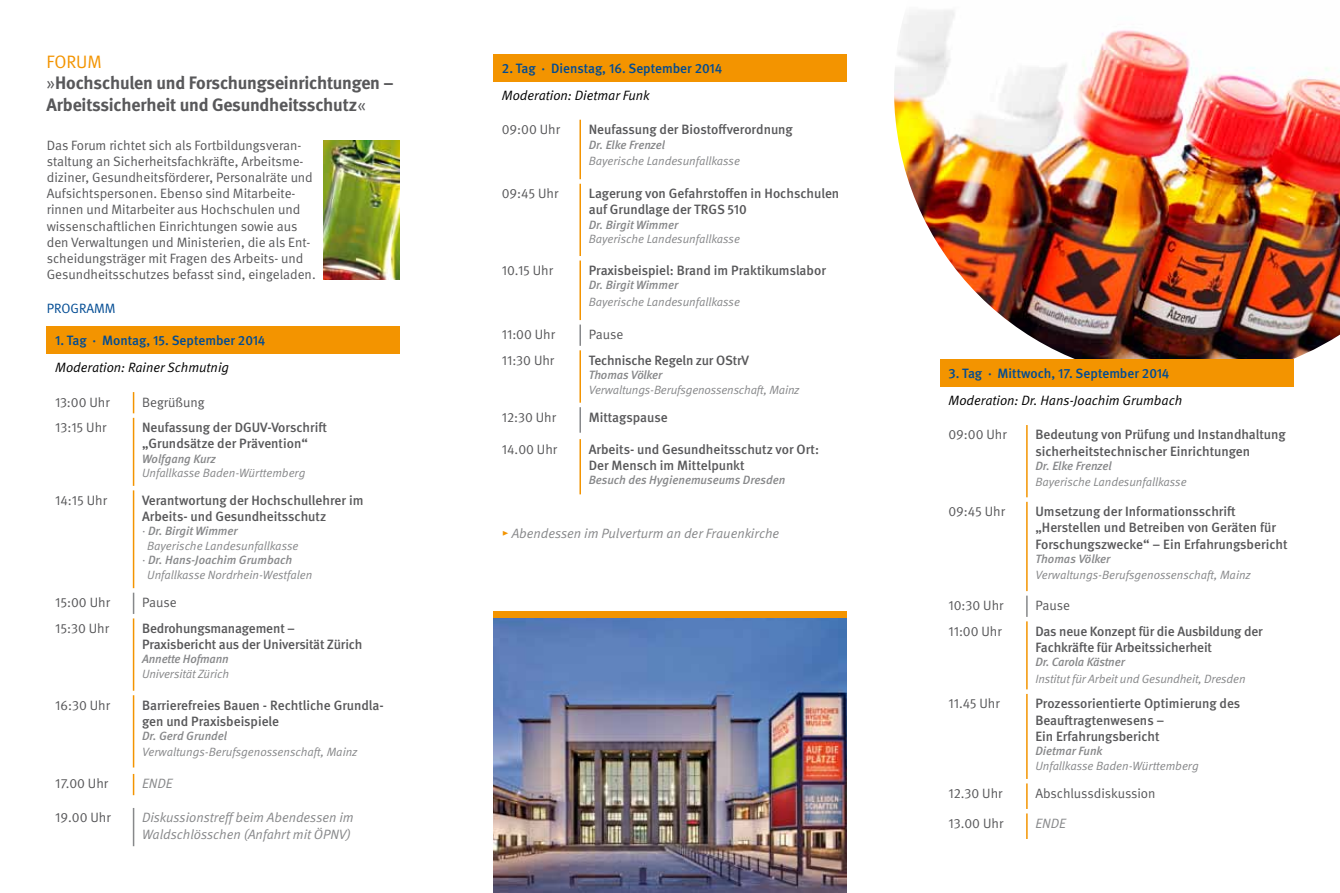
<style>
.page{position:relative;width:1340px;height:893px;background:#fff}
.page>*{position:absolute;margin:0;border:0;box-sizing:border-box;transform-origin:0 0}
.t1{font:700 18px/21.6px "DGUV Meta";letter-spacing:-.01em;color:#58585a}
.t2{font:500 13.5px/16.2px "DGUV Meta";color:#58585a}
.t3{font:13.5px/16.2px "DGUV Meta";color:#58585a}
.t4{font:italic 13.5px/16.2px "DGUV Meta";color:#87888a}
.t5{font:500 13.5px "DGUV Meta";color:#004b93}
.t6{font:italic 13.5px "DGUV Meta";color:#000}
.t7{font:13.5px "DGUV Meta";color:#004b93}
.t8{font:italic 12px "DGUV Meta";letter-spacing:-.005em;color:#87888a}
.t9{font:italic 500 12px "DGUV Meta";color:#87888a}
.s1{font-weight:400;color:#f39400}
.s2{font-weight:400}
.s3{font-weight:400;font-style:normal}
.s4{font-style:normal;color:#f39400}
</style>
<div class="page">
<img style="left:894px;top:10px;width:445px;height:370px">
<div style="left:47px;top:326px;width:353px;height:28px;background:#f39400"></div>
<svg style="left:133px;top:392px;width:1px;height:21px"></svg>
<hr style="left:133px;top:418px;width:1px;height:68px;background:#f39400">
<hr style="left:133px;top:490px;width:1px;height:98px;background:#f39400">
<hr style="left:133px;top:618px;width:1px;height:73px;background:#f39400">
<hr style="left:133px;top:695px;width:1px;height:72px;background:#f39400">
<svg style="left:133px;top:774px;width:1px;height:21px"></svg>
<hr style="left:133px;top:808px;width:1px;height:38px;background:#87888a">
<svg style="left:133px;top:593px;width:1px;height:21px"></svg>
<div style="left:493px;top:54px;width:353px;height:27px;background:#f39400"></div>
<hr style="left:579px;top:120px;width:2px;height:59px;background:#f39400">
<hr style="left:579px;top:184px;width:2px;height:72px;background:#f39400">
<hr style="left:579px;top:261px;width:2px;height:59px;background:#f39400">
<hr style="left:579px;top:350px;width:2px;height:53px;background:#f39400">
<hr style="left:579px;top:439px;width:2px;height:55px;background:#f39400">
<hr style="left:579px;top:325px;width:2px;height:21px;background:#87888a">
<hr style="left:579px;top:407px;width:2px;height:26px;background:#87888a">
<img style="left:493px;top:617px;width:353px;height:276px">
<div style="left:940px;top:359px;width:353px;height:27px;background:#f39400"></div>
<hr style="left:1026px;top:425px;width:1px;height:72px;background:#f39400">
<hr style="left:1026px;top:502px;width:1px;height:89px;background:#f39400">
<hr style="left:1026px;top:621px;width:1px;height:68px;background:#f39400">
<hr style="left:1026px;top:694px;width:1px;height:85px;background:#f39400">
<svg style="left:1026px;top:596px;width:1px;height:21px"></svg>
<svg style="left:1026px;top:783px;width:1px;height:56px"></svg>
<div style="left:493px;top:611px;width:353px;height:6px;background:#f39400"></div>
<img style="left:323px;top:140px;width:77px;height:140px">
<h1 class="t1" style="left:47px;top:51px;width:349px"><span class="s1">FORUM<br></span><span class="s2">»</span>Hochschulen und Forschungseinrichtungen –<br>Arbeitssicherheit und Gesundheitsschutz<span class="s2">«</span></h1>
<p class="t3" style="left:47px;top:137px;width:270px">Das Forum richtet sich als Fortbildungsveran&shy;staltung an Sicherheitsfachkräfte, Arbeitsme&shy;diziner, Gesundheitsförderer, Personalräte und Aufsichtspersonen. Ebenso sind Mitarbeite&shy;rinnen und Mitarbeiter aus Hochschulen und wissenschaftlichen Einrichtungen sowie aus den Verwaltungen und Ministerien, die als Ent&shy;scheidungsträger mit Fragen des Arbeits- und Gesundheitsschutzes befasst sind, eingeladen.</p>
<p class="t7" style="left:47px;top:301px;width:70px">PROGRAMM</p>
<p class="t5" style="left:55px;top:333px;width:212px">1. Tag · Montag, 15. September 2014</p>
<p class="t6" style="left:55px;top:360px;width:175px">Moderation: Rainer Schmutnig</p>
<p class="t3" style="left:55px;top:394px;width:56px">13:00 Uhr</p>
<p class="t3" style="left:142px;top:394px;width:64px">Begrüßung</p>
<p class="t3" style="left:55px;top:420px;width:53px">13:15 Uhr</p>
<p class="t2" style="left:142px;top:420px;width:186px">Neufassung der DGUV-Vorschrift „Grundsätze der Prävention“</p>
<p class="t9" style="left:142px;top:452px;width:75px">Wolfgang Kurz</p>
<p class="t8" style="left:142px;top:466px;width:165px">Unfallkasse Baden-Württemberg</p>
<p class="t3" style="left:55px;top:492px;width:53px">14:15 Uhr</p>
<p class="t2" style="left:142px;top:492px;width:223px">Verantwortung der Hochschullehrer im<br>Arbeits- und Gesundheitsschutz</p>
<p class="t9" style="left:142px;top:524px;width:97px"><span class="s3">·</span> Dr. Birgit Wimmer</p>
<p class="t8" style="left:147px;top:539px;width:153px">Bayerische Landesunfallkasse</p>
<p class="t9" style="left:142px;top:553px;width:152px"><span class="s3">·</span> Dr. Hans-Joachim Grumbach</p>
<p class="t8" style="left:147px;top:567px;width:166px">Unfallkasse Nordrhein-Westfalen</p>
<p class="t3" style="left:55px;top:595px;width:56px">15:00 Uhr</p>
<p class="t3" style="left:142px;top:595px;width:36px">Pause</p>
<p class="t3" style="left:55px;top:620px;width:55px">15:30 Uhr</p>
<p class="t2" style="left:142px;top:620px;width:222px">Bedrohungsmanagement –<br>Praxisbericht aus der Universität Zürich</p>
<p class="t9" style="left:142px;top:652px;width:88px">Annette Hofmann</p>
<p class="t8" style="left:142px;top:667px;width:88px">Universität Zürich</p>
<p class="t3" style="left:55px;top:697px;width:56px">16:30 Uhr</p>
<p class="t2" style="left:142px;top:697px;width:243px">Barrierefreies Bauen - Rechtliche Grundla&shy;gen und Praxisbeispiele</p>
<p class="t9" style="left:142px;top:729px;width:86px">Dr. Gerd Grundel</p>
<p class="t8" style="left:142px;top:745px;width:217px">Verwaltungs-Berufsgenossenschaft, Mainz</p>
<p class="t3" style="left:55px;top:776px;width:54px">17.00 Uhr</p>
<p class="t4" style="left:142px;top:776px;width:32px">ENDE</p>
<p class="t3" style="left:55px;top:810px;width:57px">19.00 Uhr</p>
<p class="t4" style="left:142px;top:810px;width:213px">Diskussionstreff beim Abendessen im<br>Waldschlösschen (Anfahrt mit ÖPNV)</p>
<p class="t5" style="left:502px;top:60px;width:222px">2. Tag · Dienstag, 16. September 2014</p>
<p class="t6" style="left:502px;top:88px;width:149px">Moderation: Dietmar Funk</p>
<p class="t3" style="left:502px;top:122px;width:60px">09:00 Uhr</p>
<p class="t2" style="left:588px;top:122px;width:205px">Neufassung der Biostoffverordnung</p>
<p class="t9" style="left:588px;top:137px;width:78px">Dr. Elke Frenzel</p>
<p class="t8" style="left:588px;top:154px;width:153px">Bayerische Landesunfallkasse</p>
<p class="t3" style="left:502px;top:186px;width:58px">09:45 Uhr</p>
<p class="t2" style="left:588px;top:186px;width:252px">Lagerung von Gefahrstoffen in Hochschulen auf Grundlage der TRGS 510</p>
<p class="t9" style="left:588px;top:217px;width:91px">Dr. Birgit Wimmer</p>
<p class="t8" style="left:588px;top:232px;width:153px">Bayerische Landesunfallkasse</p>
<p class="t3" style="left:502px;top:262px;width:53px">10.15 Uhr</p>
<p class="t2" style="left:588px;top:263px;width:239px">Praxisbeispiel: Brand im Praktikumslabor</p>
<p class="t9" style="left:588px;top:278px;width:91px">Dr. Birgit Wimmer</p>
<p class="t8" style="left:588px;top:294px;width:153px">Bayerische Landesunfallkasse</p>
<p class="t3" style="left:502px;top:327px;width:55px">11:00 Uhr</p>
<p class="t3" style="left:588px;top:327px;width:36px">Pause</p>
<p class="t3" style="left:502px;top:352px;width:54px">11:30 Uhr</p>
<p class="t2" style="left:588px;top:352px;width:162px">Technische Regeln zur OStrV</p>
<p class="t9" style="left:588px;top:368px;width:75px">Thomas Völker</p>
<p class="t8" style="left:588px;top:382px;width:212px">Verwaltungs-Berufsgenossenschaft, Mainz</p>
<p class="t3" style="left:502px;top:409px;width:56px">12:30 Uhr</p>
<p class="t2" style="left:588px;top:409px;width:80px">Mittagspause</p>
<p class="t3" style="left:502px;top:441px;width:57px">14.00 Uhr</p>
<p class="t2" style="left:588px;top:441px;width:232px">Arbeits- und Gesundheitsschutz vor Ort:<br>Der Mensch im Mittelpunkt</p>
<p class="t9" style="left:588px;top:473px;width:198px">Besuch des Hygienemuseums Dresden</p>
<p class="t4" style="left:502px;top:525px;width:279px"><span class="s4">▸</span> Abendessen im Pulverturm an der Frauenkirche</p>
<p class="t5" style="left:948px;top:365px;width:222px">3. Tag · Mittwoch, 17. September 2014</p>
<p class="t6" style="left:948px;top:393px;width:235px">Moderation: Dr. Hans-Joachim Grumbach</p>
<p class="t3" style="left:948px;top:427px;width:60px">09:00 Uhr</p>
<p class="t2" style="left:1035px;top:427px;width:252px">Bedeutung von Prüfung und Instandhaltung sicherheitstechnischer Einrichtungen</p>
<p class="t9" style="left:1035px;top:459px;width:78px">Dr. Elke Frenzel</p>
<p class="t8" style="left:1035px;top:475px;width:153px">Bayerische Landesunfallkasse</p>
<p class="t3" style="left:948px;top:504px;width:58px">09:45 Uhr</p>
<p class="t2" style="left:1035px;top:504px;width:254px">Umsetzung der Informationsschrift „Herstellen und Betreiben von Geräten für<br>Forschungszwecke“ – Ein Erfahrungsbericht</p>
<p class="t9" style="left:1035px;top:552px;width:77px">Thomas Völker</p>
<p class="t8" style="left:1035px;top:568px;width:217px">Verwaltungs-Berufsgenossenschaft, Mainz</p>
<p class="t3" style="left:948px;top:598px;width:56px">10:30 Uhr</p>
<p class="t3" style="left:1035px;top:598px;width:36px">Pause</p>
<p class="t3" style="left:948px;top:623px;width:55px">11:00 Uhr</p>
<p class="t2" style="left:1035px;top:623px;width:229px">Das neue Konzept für die Ausbildung der<br>Fachkräfte für Arbeitssicherheit</p>
<p class="t9" style="left:1035px;top:655px;width:91px">Dr. Carola Kästner</p>
<p class="t8" style="left:1035px;top:671px;width:212px">Institut für Arbeit und Gesundheit, Dresden</p>
<p class="t3" style="left:948px;top:696px;width:53px">11.45 Uhr</p>
<p class="t2" style="left:1035px;top:696px;width:206px">Prozessorientierte Optimierung des<br>Beauftragtenwesens –<br>Ein Erfahrungsbericht</p>
<p class="t9" style="left:1035px;top:744px;width:68px">Dietmar Funk</p>
<p class="t8" style="left:1035px;top:758px;width:165px">Unfallkasse Baden-Württemberg</p>
<p class="t3" style="left:948px;top:785px;width:55px">12.30 Uhr</p>
<p class="t3" style="left:1035px;top:785px;width:122px">Abschlussdiskussion</p>
<p class="t3" style="left:948px;top:815px;width:56px">13.00 Uhr</p>
<p class="t4" style="left:1035px;top:815px;width:32px">ENDE</p>
</div>
